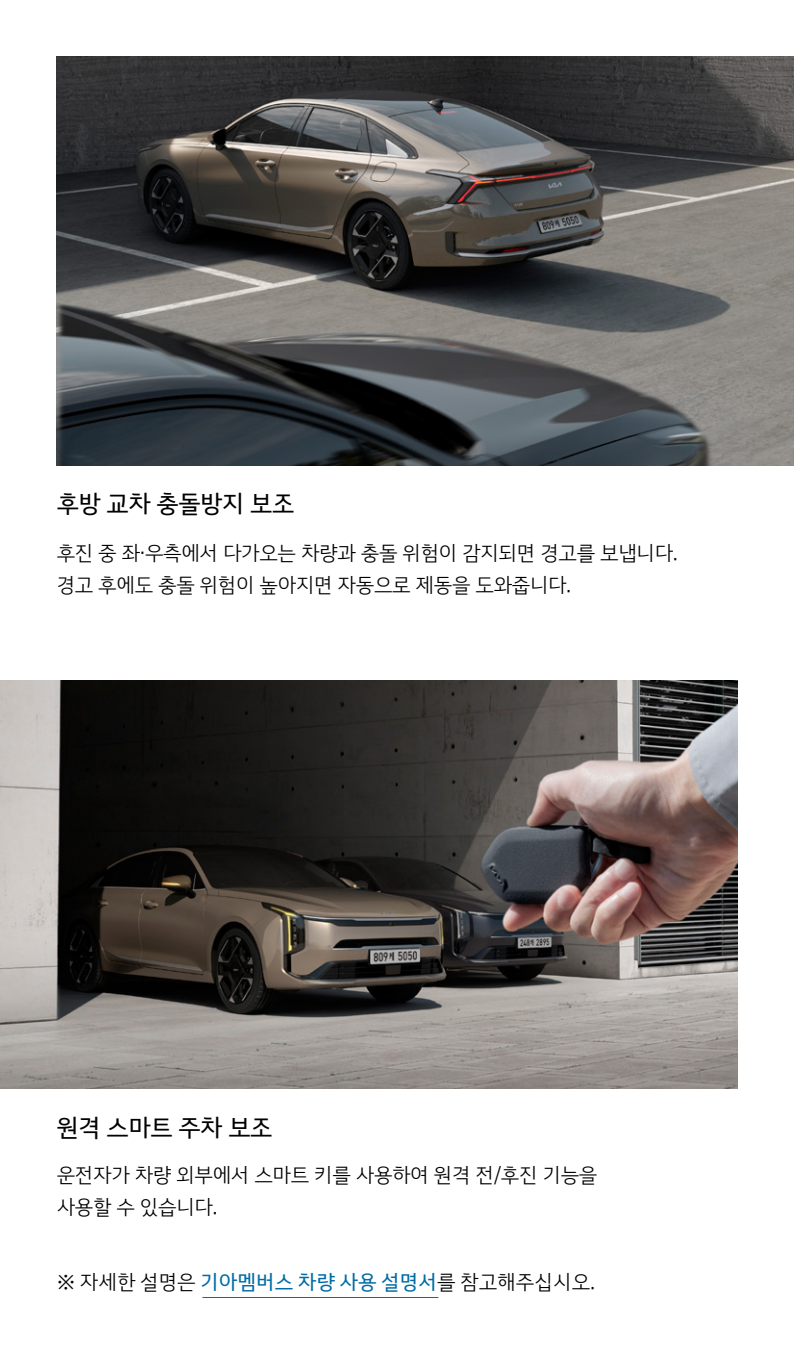
<style>
.page{position:relative;width:794px;height:1361px;background:#fff}
.page>*{position:absolute;margin:0;border:0;box-sizing:border-box;transform-origin:0 0}
.t1{font:24px "Kia Signature OTF Regular";letter-spacing:-.02em;color:#000}
.t2{font:20px/32px "Kia Signature OTF Light";letter-spacing:-.02em;color:#000}
.t3{font:20px "Kia Signature OTF Light";color:#000}
.s1{font-family:"Kia Signature OTF Regular";color:#006ca4}
</style>
<div class="page">
<img style="left:57px;top:57px;width:737px;height:408px">
<img style="left:0;top:680px;width:737px;height:409px">
<hr style="left:202px;top:1296px;width:236px;height:2px;background:#006ca4">
<p class="t1" style="left:57px;top:486px;width:239px">후방 교차 충돌방지 보조</p>
<p class="t2" style="left:57px;top:535px;width:622px">후진 중 좌·우측에서 다가오는 차량과 충돌 위험이 감지되면 경고를 보냅니다. 경고 후에도 충돌 위험이 높아지면 자동으로 제동을 도와줍니다.</p>
<p class="t1" style="left:57px;top:1109px;width:217px">원격 스마트 주차 보조</p>
<p class="t2" style="left:57px;top:1157px;width:542px">운전자가 차량 외부에서 스마트 키를 사용하여 원격 전/후진 기능을 사용할 수 있습니다.</p>
<p class="t3" style="left:57px;top:1267px;width:539px">※ 자세한 설명은 <span class="s1">기아멤버스 차량 사용 설명서</span>를 참고해주십시오.</p>
</div>
